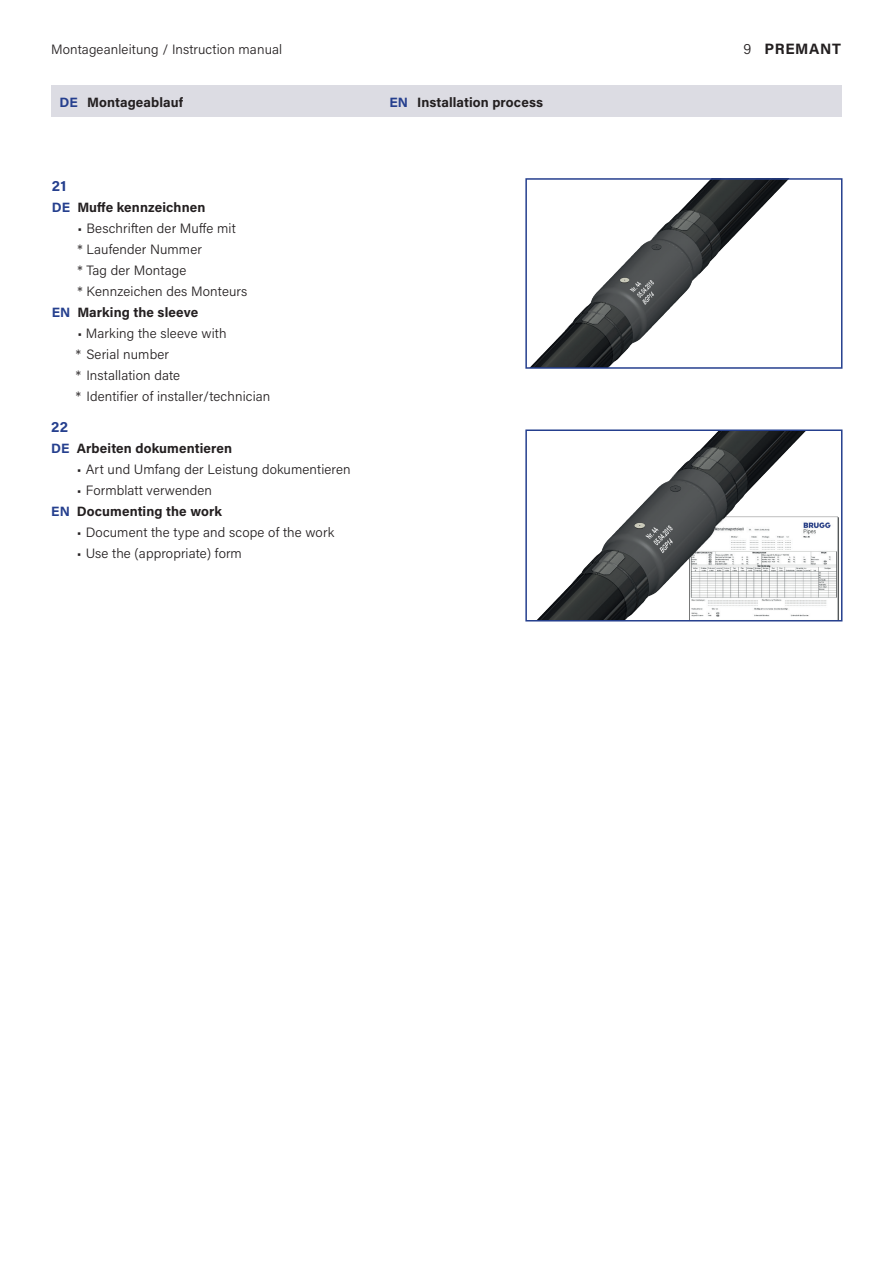
<style>
.page{position:relative;width:893px;height:1263px;background:#fff}
.page>*{position:absolute;margin:0;border:0;box-sizing:border-box;transform-origin:0 0}
.t1{font:700 15px "Acumin Pro";letter-spacing:.04em;color:#231f20}
.t2{font:700 15px "Acumin Pro";color:#253f8e}
.t3{font:300 13.5px/21px "Acumin Pro";letter-spacing:.01em;color:#231f20}
.t4{font:700 13.5px "Acumin Pro";letter-spacing:.01em;color:#231f20}
.s1{font-weight:300}
.s2{color:#253f8e}
.s3{font-weight:700;color:#253f8e}
.s4{font-weight:700}
</style>
<div class="page">
<div style="left:51px;top:86px;width:791px;height:31px;background:#dcdce3"></div>
<img style="left:531px;top:181px;width:256px;height:185px">
<div style="left:525px;top:178px;width:317px;height:191px;border:2px solid #253f8e"></div>
<img style="left:539px;top:432px;width:300px;height:186px">
<div style="left:525px;top:429px;width:317px;height:192px;border:2px solid #253f8e"></div>
<p class="t3" style="left:51px;top:38px;width:233px">Montageanleitung / Instruction manual</p>
<p class="t1" style="left:743px;top:38px;width:99px"><span class="s1">9</span> PREMANT</p>
<p class="t4" style="left:60px;top:92px;width:125px"><span class="s2">DE</span> Montageablauf</p>
<p class="t4" style="left:390px;top:92px;width:155px"><span class="s2">EN</span> Installation process</p>
<p class="t2" style="left:52px;top:175px;width:16px">21</p>
<p class="t4" style="left:52px;top:197px;width:155px"><span class="s2">DE</span> Muffe kennzeichnen</p>
<p class="t3" style="left:77px;top:217px;width:160px">• Beschriften der Muffe mit</p>
<p class="t3" style="left:77px;top:238px;width:126px">* Laufender Nummer</p>
<p class="t3" style="left:77px;top:259px;width:111px">* Tag der Montage</p>
<p class="t3" style="left:77px;top:280px;width:172px">* Kennzeichen des Monteurs</p>
<p class="t4" style="left:52px;top:302px;width:148px"><span class="s2">EN</span> Marking the sleeve</p>
<p class="t3" style="left:76px;top:322px;width:196px">• Marking the sleeve with<br>* Serial number<br>* Installation date<br>* Identifier of installer/technician</p>
<p class="t2" style="left:51px;top:416px;width:18px">22</p>
<p class="t4" style="left:51px;top:439px;width:182px"><span class="s2">DE</span> Arbeiten dokumentieren</p>
<p class="t3" style="left:77px;top:458px;width:275px">• Art und Umfang der Leistung dokumentieren</p>
<p class="t3" style="left:51px;top:479px;width:172px;text-indent:26px">• Formblatt verwenden<br><span class="s3">EN</span> <span class="s4">Documenting the work</span></p>
<p class="t3" style="left:77px;top:521px;width:259px">• Document the type and scope of the work</p>
<p class="t3" style="left:77px;top:542px;width:167px">• Use the (appropriate) form</p>
</div>
